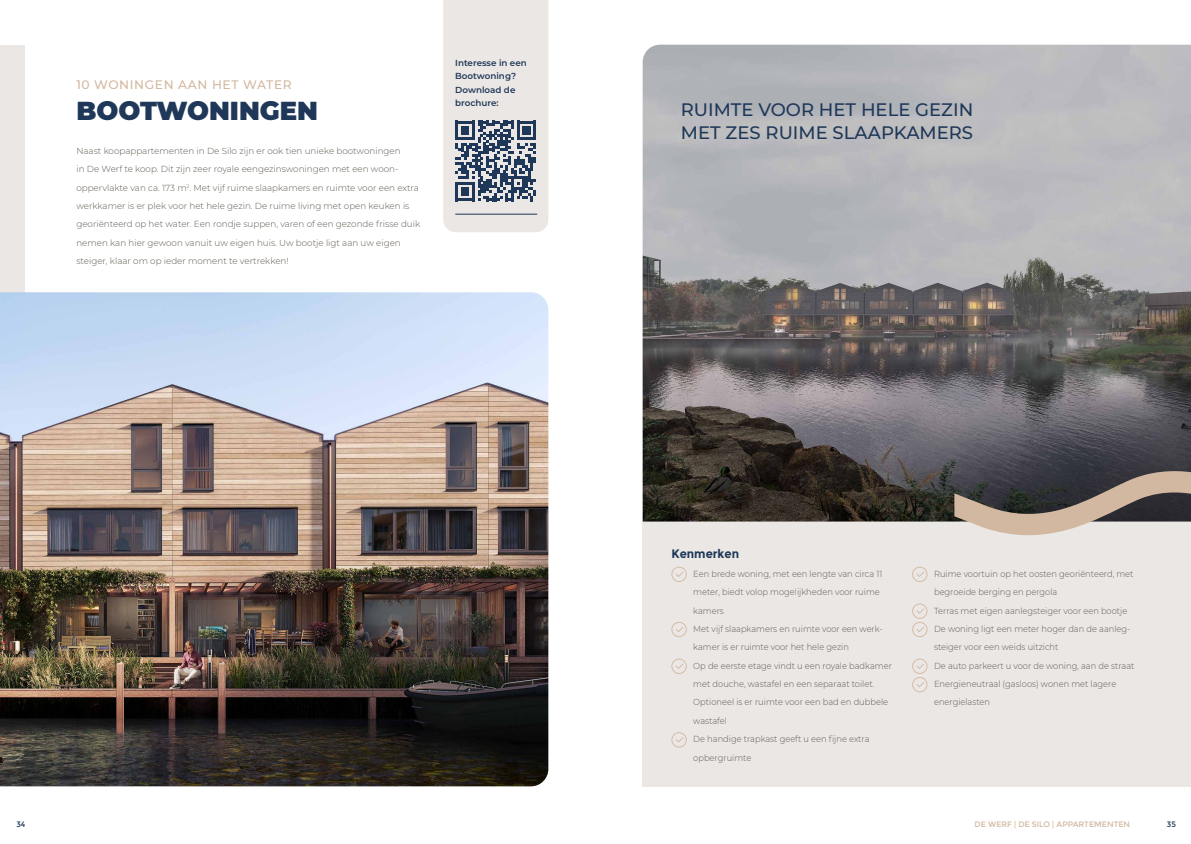
<style>
.page{position:relative;width:1191px;height:844px;background:#fff}
.page>*{position:absolute;margin:0;border:0;box-sizing:border-box;transform-origin:0 0}
.t1{font:900 25.9px "Montserrat";color:#1f3859}
.t2{font:500 18.03px/23.3px "Montserrat";color:#1f3859}
.t3{font:500 12.25px "Montserrat";letter-spacing:.05em;color:#d2b8a0}
.t4{font:700 12.25px "Montserrat";color:#1f3859;scale:.95 1}
.t5{font:300 8.75px/18.4px "Montserrat";color:#605a51;scale:.95 1}
.t6{font:300 8.75px/18.4px "Montserrat";color:#605a51}
.t7{font:600 8.75px/13.1px "Montserrat";color:#1f3859}
.t8{font:7.88px "Montserrat";color:#d2b8a0}
.t9{font:7.88px "Montserrat";color:#1f3859}
</style>
<div class="page">
<div style="left:642px;top:521px;width:549px;height:265px;background:#ebe7e4"></div>
<div style="left:0;top:45px;width:25px;height:247px;background:#ebe7e4"></div>
<img style="left:0;top:292px;width:548px;height:494px">
<img style="left:642px;top:45px;width:549px;height:476px">
<svg style="left:954px;top:468px;width:237px;height:67px;background:#7e7570"></svg>
<svg style="left:671px;top:566px;width:15px;height:16px"></svg>
<svg style="left:671px;top:622px;width:15px;height:15px"></svg>
<svg style="left:671px;top:658px;width:15px;height:15px"></svg>
<svg style="left:671px;top:732px;width:15px;height:15px"></svg>
<svg style="left:912px;top:566px;width:15px;height:16px"></svg>
<svg style="left:912px;top:603px;width:15px;height:34px"></svg>
<svg style="left:912px;top:658px;width:15px;height:34px"></svg>
<svg style="left:443px;top:0;width:105px;height:232px;background:#cbccce"></svg>
<hr style="left:455px;top:214px;width:82px;height:1px;background:#1f3859">
<h3 class="t3" style="left:76px;top:76px;width:217px">10 WONINGEN AAN HET WATER</h3>
<h1 class="t1" style="left:76px;top:92px;width:243px">BOOTWONINGEN</h1>
<p class="t6" style="left:76px;top:141px;width:345px">Naast koopappartementen in De Silo zijn er ook tien unieke bootwoningen<br>in De Werf te koop. Dit zijn zeer royale eengezinswoningen met een woon&shy;oppervlakte van ca. 173 m<sup>2</sup>. Met vijf ruime slaapkamers en ruimte voor een extra werkkamer is er plek voor het hele gezin. De ruime living met open keuken is georiënteerd op het water. Een rondje suppen, varen of een gezonde frisse duik nemen kan hier gewoon vanuit uw eigen huis. Uw bootje ligt aan uw eigen steiger, klaar om op ieder moment te vertrekken!</p>
<p class="t7" style="left:455px;top:56px;width:73px">Interesse in een<br>Bootwoning?<br>Download de brochure:</p>
<h2 class="t2" style="left:681px;top:97px;width:294px">RUIMTE VOOR HET HELE GEZIN<br>MET ZES RUIME SLAAPKAMERS</h2>
<h3 class="t4" style="left:671px;top:546px;width:73px">Kenmerken</h3>
<p class="t5" style="left:693px;top:564px;width:211px">Een brede woning, met een lengte van circa 11 meter, biedt volop mogelijkheden voor ruime kamers<br>Met vijf slaapkamers en ruimte voor een werk&shy;kamer is er ruimte voor het hele gezin<br>Op de eerste etage vindt u een royale badkamer met douche, wastafel en een separaat toilet.<br>Optioneel is er ruimte voor een bad en dubbele wastafel<br>De handige trapkast geeft u een fijne extra opbergruimte</p>
<p class="t5" style="left:934px;top:564px;width:213px">Ruime voortuin op het oosten georiënteerd, met begroeide berging en pergola<br>Terras met eigen aanlegsteiger voor een bootje De woning ligt een meter hoger dan de aanleg&shy;steiger voor een weids uitzicht<br>De auto parkeert u voor de woning, aan de straat Energieneutraal (gasloos) wonen met lagere energielasten</p>
<p class="t9" style="left:16px;top:819px;width:11px">34</p>
<p class="t8" style="left:974px;top:819px;width:157px">DE WERF | DE SILO | APPARTEMENTEN</p>
<p class="t9" style="left:1167px;top:819px;width:11px">35</p>
</div>
